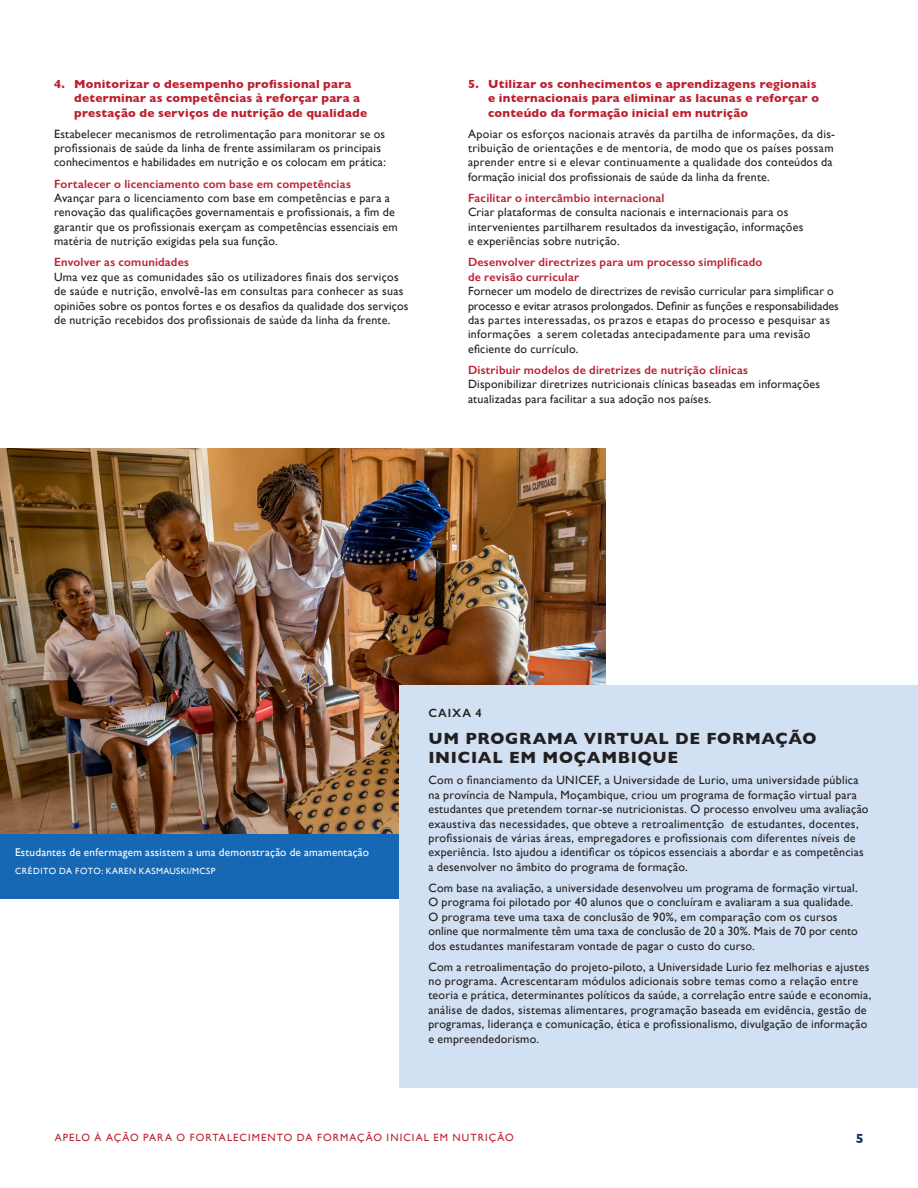
<style>
.page{position:relative;width:918px;height:1188px;background:#fff}
.page>*{position:absolute;margin:0;border:0;box-sizing:border-box;transform-origin:0 0}
.body_copy{font:700 16.5px/19.5px "Gill Sans";letter-spacing:.04em;color:#231f20}
.t1{font:700 13.5px "Gill Sans";color:#1e3468}
.body_copy-2{font:12px/14.4px "Gill Sans";letter-spacing:.02em;color:#231f20}
.SectionHeader{font:700 12px/14.4px "Gill Sans";letter-spacing:.02em;color:#bc1f30}
.SectionSubHeads{font:12px/14.4px "Gill Sans";letter-spacing:.02em;color:#231f20}
.SectionSubHeads-2{font:600 12px/14.4px "Gill Sans";letter-spacing:.02em;color:#bc1f30}
.body_copy-3{font:600 12px "Gill Sans";letter-spacing:.075em;color:#231f20}
.body_copy-4{font:11.25px "Gill Sans";letter-spacing:.02em;color:#fff}
.t2{font:10.5px "Gill Sans";letter-spacing:.105em;color:#bc1f30}
.body_copy-5{font:9px "Gill Sans";letter-spacing:.04em;color:#fff}
</style>
<div class="page">
<img style="left:0;top:448px;width:606px;height:386px">
<div style="left:0;top:834px;width:648px;height:65px;background:#1768b4"></div>
<div style="left:399px;top:686px;width:519px;height:402px;background:#d1e0f2"></div>
<p class="SectionHeader" style="left:74px;top:76px;width:294px;text-indent:-20px">4. Monitorizar o desempenho profissional para determinar as competências à reforçar para a prestação de serviços de nutrição de qualidade</p>
<p class="body_copy-2" style="left:54px;top:126px;width:333px">Estabelecer mecanismos de retrolimentação para monitorar se os profissionais de saúde da linha de frente assimilaram os principais conhecimentos e habilidades em nutrição e os colocam em prática:</p>
<p class="SectionSubHeads-2" style="left:54px;top:176px;width:298px">Fortalecer o licenciamento com base em competências</p>
<p class="body_copy-2" style="left:54px;top:191px;width:345px">Avançar para o licenciamento com base em competências e para a renovação das qualificações governamentais e profissionais, a fim de garantir que os profissionais exerçam as competências essenciais em matéria de nutrição exigidas pela sua função.</p>
<p class="SectionSubHeads-2" style="left:54px;top:255px;width:137px">Envolver as comunidades</p>
<p class="SectionSubHeads" style="left:54px;top:269px;width:356px">Uma vez que as comunidades são os utilizadores finais dos serviços de saúde e nutrição, envolvê-las em consultas para conhecer as suas opiniões sobre os pontos fortes e os desafios da qualidade dos serviços de nutrição recebidos dos profissionais de saúde da linha da frente.</p>
<p class="SectionHeader" style="left:488px;top:76px;width:332px;text-indent:-20px">5. Utilizar os conhecimentos e aprendizagens regionais e internacionais para eliminar as lacunas e reforçar o conteúdo da formação inicial em nutrição</p>
<p class="body_copy-2" style="left:468px;top:126px;width:369px">Apoiar os esforços nacionais através da partilha de informações, da dis&shy;tribuição de orientações e de mentoria, de modo que os países possam aprender entre si e elevar continuamente a qualidade dos conteúdos da formação inicial dos profissionais de saúde da linha da frente.</p>
<p class="SectionSubHeads-2" style="left:468px;top:191px;width:198px">Facilitar o intercâmbio internacional</p>
<p class="body_copy-2" style="left:468px;top:205px;width:337px">Criar plataformas de consulta nacionais e internacionais para os intervenientes partilharem resultados da investigação, informações e experiências sobre nutrição.</p>
<p class="SectionSubHeads-2" style="left:468px;top:255px;width:296px">Desenvolver directrizes para um processo simplificado de revisão curricular</p>
<p class="body_copy-2" style="left:468px;top:284px;width:372px">Fornecer um modelo de directrizes de revisão curricular para simplificar o processo e evitar atrasos prolongados. Definir as funções e responsabilidades das partes interessadas, os prazos e etapas do processo e pesquisar as informações a serem coletadas antecipadamente para uma revisão eficiente do currículo.</p>
<p class="SectionSubHeads-2" style="left:468px;top:363px;width:282px">Distribuir modelos de diretrizes de nutrição clínicas</p>
<p class="body_copy-2" style="left:468px;top:377px;width:354px">Disponibilizar diretrizes nutricionais clínicas baseadas em informações atualizadas para facilitar a sua adoção nos países.</p>
<p class="body_copy-4" style="left:15px;top:846px;width:356px">Estudantes de enfermagem assistem a uma demonstração de amamentação</p>
<p class="body_copy-5" style="left:15px;top:866px;width:202px">CRÉDITO DA FOTO: KAREN KASMAUSKI/MCSP</p>
<p class="body_copy-3" style="left:428px;top:706px;width:55px">CAIXA 4</p>
<p class="body_copy" style="left:428px;top:728px;width:390px">UM PROGRAMA VIRTUAL DE FORMAÇÃO<br>INICIAL EM MOÇAMBIQUE</p>
<p class="body_copy-2" style="left:428px;top:773px;width:442px">Com o financiamento da UNICEF, a Universidade de Lurio, uma universidade pública na província de Nampula, Moçambique, criou um programa de formação virtual para estudantes que pretendem tornar-se nutricionistas. O processo envolveu uma avaliação exaustiva das necessidades, que obteve a retroalimentção de estudantes, docentes, profissionais de várias áreas, empregadores e profissionais com diferentes níveis de experiência. Isto ajudou a identificar os tópicos essenciais a abordar e as competências a desenvolver no âmbito do programa de formação.</p>
<p class="body_copy-2" style="left:428px;top:881px;width:431px">Com base na avaliação, a universidade desenvolveu um programa de formação virtual.<br>O programa foi pilotado por 40 alunos que o concluíram e avaliaram a sua qualidade.<br>O programa teve uma taxa de conclusão de 90%, em comparação com os cursos online que normalmente têm uma taxa de conclusão de 20 a 30%. Mais de 70 por cento dos estudantes manifestaram vontade de pagar o custo do curso.</p>
<p class="body_copy-2" style="left:428px;top:959px;width:445px">Com a retroalimentação do projeto-piloto, a Universidade Lurio fez melhorias e ajustes no programa. Acrescentaram módulos adicionais sobre temas como a relação entre teoria e prática, determinantes políticos da saúde, a correlação entre saúde e economia, análise de dados, sistemas alimentares, programação baseada em evidência, gestão de programas, liderança e comunicação, ética e profissionalismo, divulgação de informação e empreendedorismo.</p>
<p class="t2" style="left:55px;top:1131px;width:461px">APELO À AÇÃO PARA O FORTALECIMENTO DA FORMAÇÃO INICIAL EM NUTRIÇÃO</p>
<p class="t1" style="left:856px;top:1128px;width:10px">5</p>
</div>
